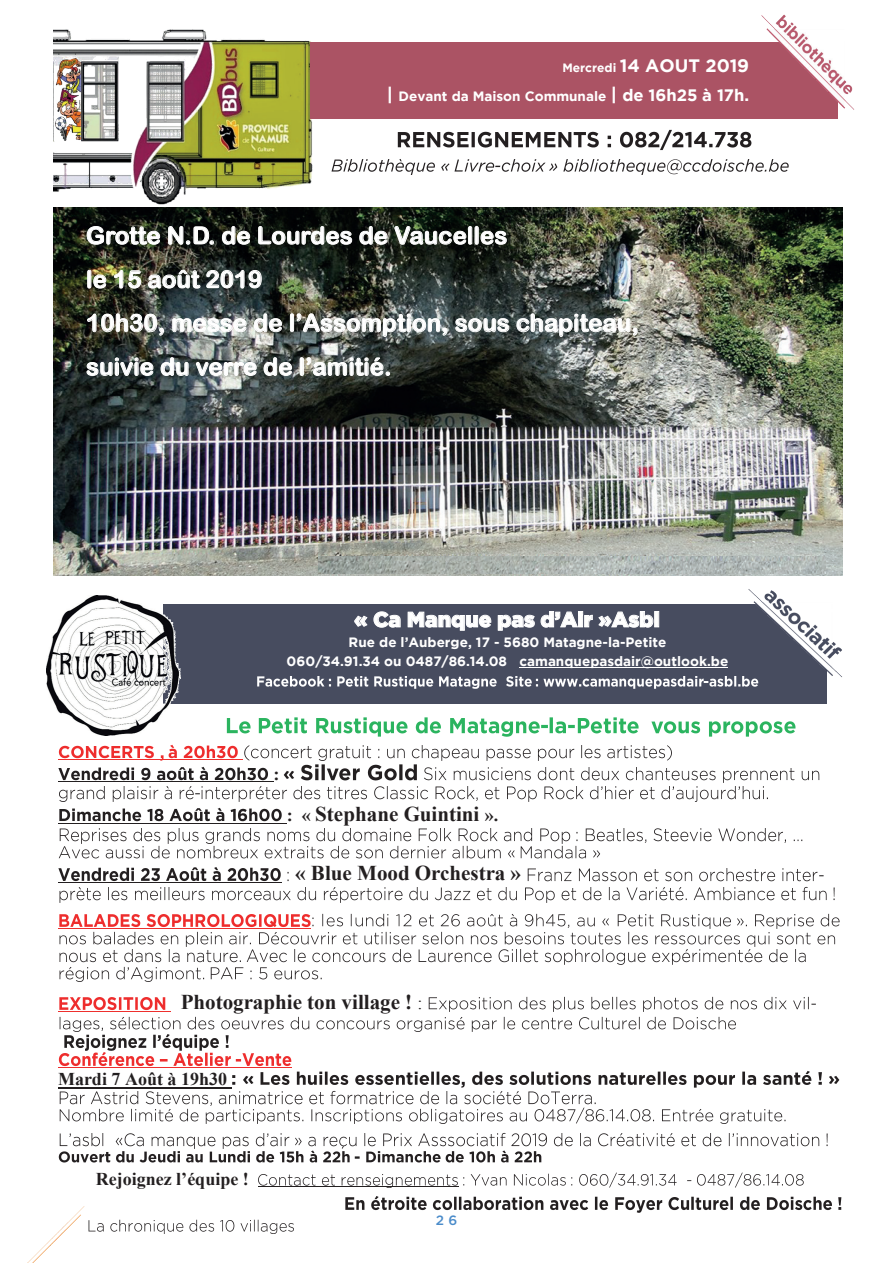
<style>
.page{position:relative;width:893px;height:1263px;background:#fff}
.page>*{position:absolute;margin:0;border:0;box-sizing:border-box;transform-origin:0 0}
.t1{font:24px/43.8px "Arial Rounded MT Bold";color:#fff}
.t2{font:700 21px "Times New Roman";color:#231f20}
.t3{font:900 21px "Gotham";color:#fff}
.t4{font:700 18px "Times New Roman";color:#231f20}
.t5{font:700 18px "Gotham";color:#fff}
.t6{font:700 13.5px/18.8px "Gotham";color:#fff;text-align:center}
.t7{font:500 13.5px "Gotham";color:#4b8cca}
.s1{font-size:12px}
.s2{font-size:18px}
.s3{font-size:16.5px}
.s4{font-weight:400;font-size:18px}
</style>
<div class="page">
<img style="left:88px;top:1219px;width:206px;height:15px">
<img style="left:27px;top:1206px;width:58px;height:57px">
<img style="left:226px;top:718px;width:25px;height:16px">
<img style="left:258px;top:717px;width:282px;height:19px">
<img style="left:541px;top:724px;width:7px;height:5px">
<img style="left:549px;top:717px;width:90px;height:17px">
<img style="left:567px;top:717px;width:18px;height:17px">
<img style="left:652px;top:721px;width:144px;height:15px">
<img style="left:58px;top:745px;width:111px;height:15px">
<img style="left:169px;top:744px;width:81px;height:17px">
<img style="left:243px;top:744px;width:7px;height:16px">
<img style="left:251px;top:745px;width:421px;height:15px">
<hr style="left:58px;top:760px;width:185px;height:1px;background:#ee2f2d">
<img style="left:58px;top:766px;width:216px;height:16px">
<img style="left:284px;top:771px;width:10px;height:8px">
<img style="left:301px;top:760px;width:116px;height:21px">
<img style="left:424px;top:767px;width:396px;height:16px">
<hr style="left:58px;top:782px;width:215px;height:1px;background:#231f20">
<img style="left:59px;top:786px;width:709px;height:15px">
<img style="left:194px;top:786px;width:14px;height:15px">
<img style="left:59px;top:807px;width:223px;height:15px">
<hr style="left:58px;top:823px;width:229px;height:1px;background:#231f20">
<img style="left:59px;top:828px;width:512px;height:15px">
<img style="left:576px;top:828px;width:227px;height:15px">
<img style="left:58px;top:843px;width:457px;height:16px">
<img style="left:520px;top:843px;width:66px;height:16px">
<img style="left:593px;top:850px;width:7px;height:8px">
<img style="left:58px;top:867px;width:224px;height:16px">
<img style="left:527px;top:868px;width:297px;height:14px">
<hr style="left:58px;top:882px;width:223px;height:1px;background:#231f20">
<img style="left:59px;top:886px;width:768px;height:16px">
<img style="left:833px;top:887px;width:2px;height:14px">
<img style="left:59px;top:914px;width:252px;height:14px">
<img style="left:312px;top:913px;width:297px;height:15px">
<img style="left:617px;top:914px;width:114px;height:15px">
<img style="left:737px;top:913px;width:103px;height:16px">
<hr style="left:58px;top:928px;width:253px;height:1px;background:#ee2f2d">
<img style="left:59px;top:931px;width:777px;height:15px">
<img style="left:59px;top:946px;width:188px;height:17px">
<img style="left:247px;top:946px;width:559px;height:18px">
<img style="left:59px;top:966px;width:146px;height:16px">
<img style="left:210px;top:967px;width:34px;height:13px">
<img style="left:250px;top:967px;width:72px;height:13px">
<img style="left:59px;top:997px;width:107px;height:14px">
<img style="left:428px;top:996px;width:388px;height:16px">
<hr style="left:58px;top:1011px;width:113px;height:1px;background:#ee2f2d">
<img style="left:59px;top:1016px;width:677px;height:16px">
<img style="left:64px;top:1034px;width:165px;height:16px">
<img style="left:58px;top:1050px;width:102px;height:17px">
<img style="left:160px;top:1059px;width:14px;height:7px">
<img style="left:174px;top:1050px;width:118px;height:17px">
<img style="left:235px;top:1050px;width:14px;height:17px">
<hr style="left:58px;top:1067px;width:234px;height:1px;background:#ee2f2d">
<img style="left:232px;top:1075px;width:22px;height:10px">
<img style="left:260px;top:1071px;width:552px;height:17px">
<img style="left:818px;top:1072px;width:22px;height:13px">
<hr style="left:58px;top:1087px;width:174px;height:1px;background:#231f20">
<img style="left:59px;top:1090px;width:537px;height:16px">
<img style="left:59px;top:1107px;width:727px;height:17px">
<img style="left:59px;top:1133px;width:231px;height:15px">
<img style="left:295px;top:1132px;width:525px;height:16px">
<img style="left:826px;top:1133px;width:2px;height:14px">
<img style="left:58px;top:1148px;width:297px;height:15px">
<img style="left:355px;top:1156px;width:5px;height:3px">
<img style="left:366px;top:1151px;width:80px;height:12px">
<img style="left:446px;top:1150px;width:96px;height:13px">
<img style="left:258px;top:1174px;width:201px;height:13px">
<img style="left:463px;top:1173px;width:103px;height:13px">
<img style="left:571px;top:1172px;width:106px;height:15px">
<img style="left:687px;top:1172px;width:117px;height:15px">
<hr style="left:258px;top:1186px;width:200px;height:1px;background:#231f20">
<img style="left:345px;top:1196px;width:487px;height:16px">
<img style="left:838px;top:1197px;width:4px;height:13px">
<div style="left:164px;top:605px;width:663px;height:99px;background:#474c5f"></div>
<svg style="left:354px;top:611px;width:47px;height:17px"></svg>
<svg style="left:408px;top:611px;width:83px;height:20px"></svg>
<svg style="left:498px;top:611px;width:155px;height:20px"></svg>
<div style="left:654px;top:611px;width:5px;height:16px;border:1px solid #fff"></div>
<hr style="left:519px;top:667px;width:209px;height:1px;background:#fff">
<img style="left:257px;top:676px;width:68px;height:11px">
<img style="left:328px;top:676px;width:208px;height:13px">
<img style="left:536px;top:676px;width:168px;height:13px">
<img style="left:709px;top:676px;width:50px;height:11px">
<img style="left:747px;top:589px;width:95px;height:93px">
<img style="left:46px;top:595px;width:142px;height:140px">
<img style="left:397px;top:129px;width:355px;height:22px">
<img style="left:332px;top:159px;width:118px;height:16px">
<img style="left:454px;top:159px;width:96px;height:13px">
<img style="left:494px;top:159px;width:14px;height:13px">
<img style="left:550px;top:159px;width:239px;height:16px">
<img style="left:54px;top:29px;width:259px;height:176px">
<div style="left:121px;top:81px;width:22px;height:32px;background:#fff;border-radius:50%"></div>
<div style="left:310px;top:43px;width:527px;height:76px;background:#ab5364"></div>
<img style="left:760px;top:14px;width:95px;height:101px">
<img style="left:54px;top:207px;width:788px;height:369px">
<img style="left:319px;top:556px;width:507px;height:17px">
<svg style="left:87px;top:226px;width:73px;height:19px"></svg>
<svg style="left:168px;top:226px;width:46px;height:19px"></svg>
<svg style="left:222px;top:226px;width:28px;height:19px"></svg>
<svg style="left:258px;top:226px;width:94px;height:19px;background:#4d514d"></svg>
<svg style="left:359px;top:226px;width:29px;height:19px"></svg>
<svg style="left:394px;top:226px;width:113px;height:19px;background:#525851"></svg>
<svg style="left:87px;top:269px;width:20px;height:20px"></svg>
<svg style="left:114px;top:270px;width:27px;height:19px"></svg>
<svg style="left:148px;top:269px;width:114px;height:20px;background:#5e6360"></svg>
<svg style="left:87px;top:313px;width:77px;height:23px;background:#676961"></svg>
<svg style="left:172px;top:318px;width:75px;height:14px"></svg>
<svg style="left:254px;top:313px;width:28px;height:19px"></svg>
<svg style="left:290px;top:313px;width:158px;height:24px;background:#7a807e"></svg>
<svg style="left:455px;top:318px;width:54px;height:14px"></svg>
<svg style="left:516px;top:313px;width:122px;height:24px;background:#7b8280"></svg>
<svg style="left:86px;top:357px;width:68px;height:19px"></svg>
<svg style="left:160px;top:357px;width:29px;height:19px"></svg>
<svg style="left:196px;top:362px;width:61px;height:14px"></svg>
<svg style="left:263px;top:357px;width:29px;height:19px"></svg>
<svg style="left:299px;top:357px;width:91px;height:19px;background:#7e837f"></svg>
<h3 class="t5" style="left:562px;top:55px;width:188px"><span class="s1">Mercredi</span> 14 AOUT 2019</h3>
<p class="t6" style="left:387px;top:87px;width:364px"><span class="s2">|</span> Devant da Maison Communale <span class="s2">|</span> <span class="s3">de 16h25 à 17h.</span></p>
<h1 class="t1" style="left:86px;top:213px;width:554px">Grotte N.D. de Lourdes de Vaucelles<br>le 15 août 2019<br>10h30, messe de l’Assomption, sous chapiteau, suivie du verre de l’amitié.</h1>
<h2 class="t3" style="left:354px;top:607px;width:307px">« Ca Manque pas d’Air »Asbl</h2>
<p class="t6" style="left:287px;top:632px;width:443px">Rue de l’Auberge, 17 - 5680 Matagne-la-Petite<br>060/34.91.34 ou 0487/86.14.08 camanquepasdair@outlook.be</p>
<h3 class="t4" style="left:273px;top:761px;width:7px">:</h3>
<h2 class="t2" style="left:287px;top:799px;width:213px"><span class="s2">: «</span> Stephane Guintini <span class="s2">».</span></h2>
<h2 class="t2" style="left:295px;top:859px;width:227px">« Blue Mood Orchestra »</h2>
<h2 class="t2" style="left:181px;top:987px;width:243px">Photographie ton village ! <span class="s4">:</span></h2>
<h3 class="t4" style="left:58px;top:1066px;width:170px">Mardi 7 Août à 19h30</h3>
<h3 class="t4" style="left:96px;top:1166px;width:154px">Rejoignez l’équipe !</h3>
<p class="t7" style="left:436px;top:1211px;width:23px">2 6</p>
</div>
